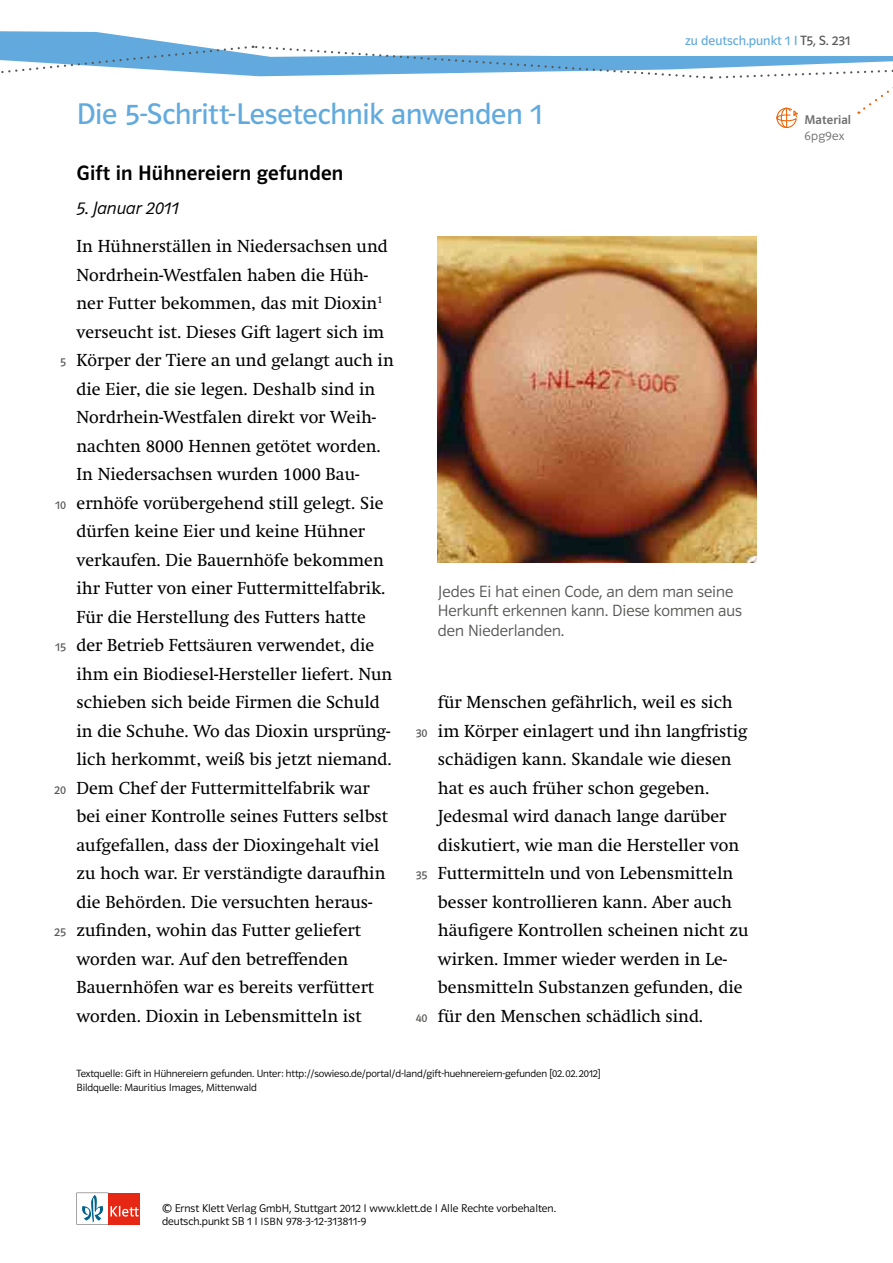
<style>
.page{position:relative;width:893px;height:1263px;background:#fff}
.page>*{position:absolute;margin:0;border:0;box-sizing:border-box;transform-origin:0 0}
.ÜS_1{font:30px "Polo ST11 K Buch";letter-spacing:-.005em;color:#62aade}
.Fachtext_ÜS{font:21px "Polo ST11 K Krftg";letter-spacing:.01em;color:#000}
.Fachtext_Einleitung{font:18px "Polo ST11 K Leicht Kursiv";color:#000}
.Fachtext_2-spaltig{font:17.25px/28.5px "Klett Swift";color:#000}
.BU{font:16.35px/19.2px "Polo ST11 K Leicht";color:#575756}
.Kolumnentitel{font:13.5px "Polo ST11 K Buch";color:#62aade}
.Online-Link_ÜS{font:12.75px "Polo ST11 K Krftg";letter-spacing:.01em;color:#706f6f}
.Online-Link_Nummer{font:12.75px "Polo ST11 K Leicht";letter-spacing:.025em;color:#706f6f}
.Zeilenzähler{font:12px "Polo ST11 K Buch";color:#575756}
.t1{font:11.25px "Polo ST11 K Leicht";color:#000}
.Verzeichnisse_text{font:10.5px "Polo ST11 K Leicht";letter-spacing:-.01em;color:#000}
.s1{color:#575756}
.s2{font-size:10.5px}
</style>
<div class="page">
<svg style="left:77px;top:1193px;width:63px;height:31px"></svg>
<svg style="left:0;top:31px;width:893px;height:97px"></svg>
<img style="left:438px;top:236px;width:319px;height:327px">
<p class="Kolumnentitel" style="left:685px;top:33px;width:167px">zu deutsch.punkt 1 I <span class="s1">T5, S. 231</span></p>
<p class="ÜS_1" style="left:77px;top:97px;width:467px">Die 5-Schritt-Lesetechnik anwenden 1</p>
<p class="Zeilenzähler" style="left:60px;top:355px;width:7px">5</p>
<p class="Zeilenzähler" style="left:55px;top:498px;width:12px">10</p>
<p class="Zeilenzähler" style="left:55px;top:640px;width:12px">15</p>
<p class="Zeilenzähler" style="left:54px;top:783px;width:13px">20</p>
<p class="Zeilenzähler" style="left:54px;top:925px;width:13px">25</p>
<p class="Fachtext_ÜS" style="left:77px;top:161px;width:268px">Gift in Hühnereiern gefunden</p>
<p class="Fachtext_Einleitung" style="left:77px;top:198px;width:104px">5. Januar 2011</p>
<p class="Fachtext_2-spaltig" style="left:77px;top:232px;width:319px">In Hühnerställen in Niedersachsen und Nordrhein-Westfalen haben die Hüh&shy;ner Futter bekommen, das mit Dioxin<sup>1 </sup>verseucht ist. Dieses Gift lagert sich im Körper der Tiere an und gelangt auch in die Eier, die sie legen. Deshalb sind in Nordrhein-Westfalen direkt vor Weih&shy;nachten 8000 Hennen getötet worden.<br>In Niedersachsen wurden 1000 Bau&shy;ernhöfe vorübergehend still gelegt. Sie dürfen keine Eier und keine Hühner verkaufen. Die Bauernhöfe bekommen ihr Futter von einer Futtermittelfabrik.<br>Für die Herstellung des Futters hatte der Betrieb Fettsäuren verwendet, die ihm ein Biodiesel-Hersteller liefert. Nun schieben sich beide Firmen die Schuld in die Schuhe. Wo das Dioxin ursprüng&shy;lich herkommt, weiß bis jetzt niemand.<br>Dem Chef der Futtermittelfabrik war bei einer Kontrolle seines Futters selbst aufgefallen, dass der Dioxingehalt viel zu hoch war. Er verständigte daraufhin die Behörden. Die versuchten heraus&shy;zufinden, wohin das Futter geliefert worden war. Auf den betreffenden Bauernhöfen war es bereits verfüttert worden. Dioxin in Lebensmitteln ist</p>
<p class="BU" style="left:438px;top:582px;width:306px">Jedes Ei hat einen Code, an dem man seine<br>Herkunft erkennen kann. Diese kommen aus den Niederlanden.</p>
<p class="Zeilenzähler" style="left:416px;top:726px;width:13px">30</p>
<p class="Zeilenzähler" style="left:416px;top:869px;width:13px">35</p>
<p class="Zeilenzähler" style="left:416px;top:1011px;width:13px">40</p>
<p class="Fachtext_2-spaltig" style="left:438px;top:688px;width:312px">für Menschen gefährlich, weil es sich im Körper einlagert und ihn langfristig schädigen kann. Skandale wie diesen hat es auch früher schon gegeben.<br>Jedesmal wird danach lange darüber diskutiert, wie man die Hersteller von Futtermitteln und von Lebensmitteln besser kontrollieren kann. Aber auch häufigere Kontrollen scheinen nicht zu wirken. Immer wieder werden in Le&shy;bensmitteln Substanzen gefunden, die für den Menschen schädlich sind.</p>
<p class="Verzeichnisse_text" style="left:77px;top:1068px;width:526px">Textquelle: Gift in Hühnereiern gefunden. Unter: http://sowieso.de/portal/d-land/gift-huehnereiern-gefunden [02.02.2012]</p>
<p class="Verzeichnisse_text" style="left:77px;top:1081px;width:182px">Bildquelle: Mauritius Images, Mittenwald</p>
<p class="Online-Link_ÜS" style="left:804px;top:112px;width:48px">Material</p>
<p class="Online-Link_Nummer" style="left:804px;top:129px;width:42px">6pg9ex</p>
<p class="t1" style="left:162px;top:1202px;width:396px">© Ernst Klett Verlag GmbH, Stuttgart 2012 I www.klett.de I Alle Rechte vorbehalten.</p>
<p class="t1" style="left:162px;top:1215px;width:206px">deutsch.punkt SB 1 I <span class="s2">ISBN</span> 978-3-12-313811-9</p>
</div>
